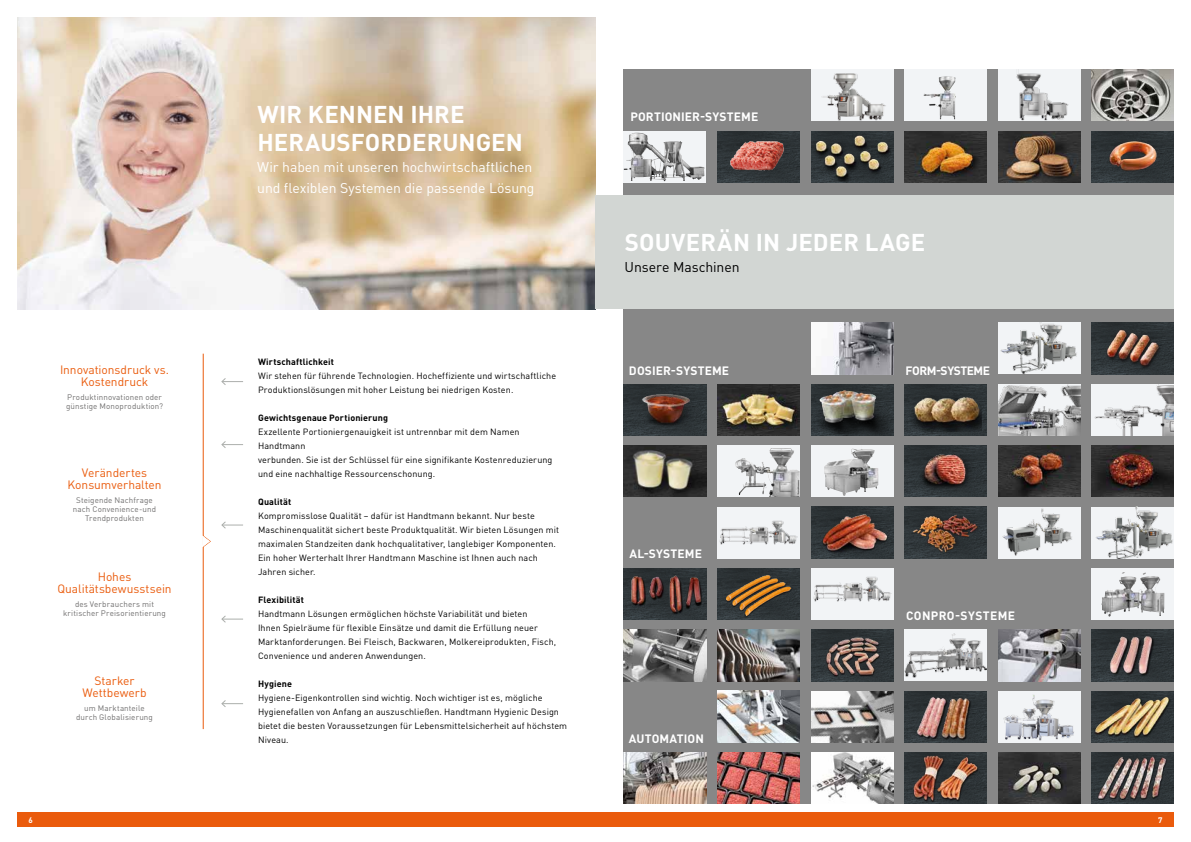
<style>
.page{position:relative;width:1191px;height:842px;background:#fff}
.page>*{position:absolute;margin:0;border:0;box-sizing:border-box;transform-origin:0 0}
.t1{font:700 24px/28px "DIN Pro";color:#fff}
.t2{font:14px/21px "DIN Pro";letter-spacing:-.005em;color:#fff}
.t3{font:14px "DIN Pro";letter-spacing:-.005em;color:#000}
.t4{font:12px/12px "DIN Pro";letter-spacing:-.005em;color:#ea5b0c;text-align:center}
.t5{font:700 12px "DIN Pro";letter-spacing:.01em;color:#fff}
.t6{font:700 12px "DIN Pro";letter-spacing:.03em;color:#fff}
.t7{font:700 12px "DIN Pro";letter-spacing:-.04em;color:#fff}
.t8{font:9px/14px "DIN Pro";letter-spacing:.01em;color:#000}
.t9{font:700 9px "DIN Pro";letter-spacing:.015em;color:#000}
.t10{font:8px/9px "DIN Pro";letter-spacing:.015em;color:#706f6f;text-align:center}
.t11{font:700 8px "DIN Pro";color:#fff}
</style>
<div class="page">
<div style="left:624px;top:69px;width:550px;height:735px;background:#878787"></div>
<img style="left:1091px;top:445px;width:83px;height:52px">
<svg style="left:717px;top:445px;width:82px;height:52px;background:#d4d6d7"></svg>
<img style="left:753px;top:450px;width:25px;height:22px">
<div style="left:811px;top:445px;width:82px;height:52px;background:#f2f4f6"></div>
<img style="left:824px;top:448px;width:53px;height:48px">
<img style="left:998px;top:630px;width:82px;height:51px">
<img style="left:998px;top:691px;width:82px;height:51px">
<img style="left:717px;top:691px;width:82px;height:51px">
<img style="left:624px;top:752px;width:82px;height:52px">
<img style="left:624px;top:630px;width:82px;height:51px">
<img style="left:811px;top:691px;width:82px;height:51px">
<div style="left:1091px;top:384px;width:83px;height:52px;background:#f2f4f6"></div>
<img style="left:1094px;top:384px;width:80px;height:52px">
<svg style="left:1091px;top:568px;width:83px;height:52px;background:#d3d5d7"></svg>
<img style="left:1101px;top:572px;width:24px;height:38px">
<img style="left:1091px;top:507px;width:82px;height:51px">
<div style="left:998px;top:507px;width:82px;height:51px;background:#f2f4f6"></div>
<img style="left:1002px;top:508px;width:70px;height:48px">
<img style="left:998px;top:445px;width:82px;height:52px">
<img style="left:717px;top:752px;width:82px;height:52px">
<img style="left:811px;top:752px;width:82px;height:52px">
<img style="left:904px;top:445px;width:82px;height:52px">
<img style="left:908px;top:450px;width:69px;height:46px">
<img style="left:624px;top:384px;width:82px;height:52px">
<img style="left:624px;top:389px;width:80px;height:45px">
<img style="left:811px;top:385px;width:81px;height:51px">
<img style="left:717px;top:568px;width:82px;height:52px">
<img style="left:719px;top:570px;width:76px;height:47px">
<img style="left:906px;top:691px;width:78px;height:51px">
<img style="left:814px;top:630px;width:76px;height:51px">
<img style="left:811px;top:507px;width:82px;height:51px">
<img style="left:624px;top:568px;width:81px;height:52px">
<div style="left:17px;top:813px;width:1157px;height:14px;background:#ea5b0c"></div>
<img style="left:17px;top:17px;width:578px;height:292px">
<div style="left:998px;top:69px;width:82px;height:52px;background:#f2f4f6"></div>
<img style="left:1016px;top:73px;width:53px;height:48px">
<div style="left:811px;top:69px;width:82px;height:52px;background:#f2f4f6"></div>
<img style="left:823px;top:73px;width:63px;height:48px">
<img style="left:1091px;top:69px;width:83px;height:52px">
<div style="left:904px;top:69px;width:82px;height:52px;background:#f2f4f6"></div>
<img style="left:923px;top:77px;width:21px;height:21px">
<img style="left:1091px;top:131px;width:83px;height:52px">
<svg style="left:624px;top:131px;width:82px;height:52px;background:#cbcdce"></svg>
<img style="left:624px;top:133px;width:20px;height:48px">
<img style="left:904px;top:131px;width:82px;height:52px">
<div style="left:595px;top:196px;width:579px;height:113px;background:#d2d6d3"></div>
<img style="left:717px;top:131px;width:82px;height:52px">
<img style="left:1105px;top:135px;width:56px;height:43px">
<img style="left:1091px;top:691px;width:83px;height:51px">
<img style="left:1091px;top:694px;width:82px;height:45px">
<img style="left:1091px;top:630px;width:83px;height:51px">
<img style="left:1105px;top:630px;width:54px;height:51px">
<img style="left:904px;top:752px;width:82px;height:52px">
<img style="left:909px;top:752px;width:74px;height:52px">
<img style="left:1091px;top:752px;width:83px;height:52px">
<img style="left:1095px;top:753px;width:75px;height:51px">
<img style="left:811px;top:131px;width:82px;height:52px">
<img style="left:812px;top:132px;width:80px;height:50px">
<img style="left:998px;top:131px;width:82px;height:52px">
<img style="left:717px;top:384px;width:82px;height:52px">
<img style="left:998px;top:752px;width:82px;height:52px">
<img style="left:624px;top:445px;width:82px;height:52px">
<img style="left:811px;top:323px;width:82px;height:51px">
<svg style="left:998px;top:323px;width:82px;height:51px;background:#cecfd0"></svg>
<img style="left:1091px;top:323px;width:83px;height:51px">
<img style="left:998px;top:384px;width:82px;height:52px">
<img style="left:904px;top:507px;width:82px;height:51px">
<div style="left:717px;top:507px;width:82px;height:51px;background:#f2f4f6"></div>
<img style="left:719px;top:520px;width:79px;height:25px">
<img style="left:717px;top:630px;width:82px;height:51px">
<div style="left:811px;top:568px;width:82px;height:52px;background:#f2f4f6"></div>
<img style="left:813px;top:576px;width:78px;height:26px">
<div style="left:904px;top:630px;width:82px;height:51px;background:#f2f4f6"></div>
<img style="left:904px;top:633px;width:82px;height:44px">
<img style="left:910px;top:512px;width:70px;height:42px">
<img style="left:1097px;top:325px;width:73px;height:47px">
<img style="left:904px;top:384px;width:82px;height:52px">
<img style="left:910px;top:387px;width:71px;height:45px">
<hr style="left:203px;top:354px;width:1px;height:375px;background:#ea5b0c">
<svg style="left:202px;top:534px;width:9px;height:14px"></svg>
<svg style="left:221px;top:378px;width:22px;height:7px"></svg>
<svg style="left:221px;top:441px;width:22px;height:7px"></svg>
<svg style="left:221px;top:521px;width:22px;height:8px"></svg>
<svg style="left:221px;top:615px;width:22px;height:8px"></svg>
<svg style="left:221px;top:700px;width:22px;height:7px"></svg>
<h3 class="t4" style="left:60px;top:362px;width:111px">Innovationsdruck vs.<br>Kostendruck</h3>
<p class="t10" style="left:66px;top:392px;width:99px;text-align:left">Produktinnovationen oder günstige Monoproduktion?</p>
<h3 class="t4" style="left:68px;top:466px;width:95px">Verändertes<br>Konsumverhalten</h3>
<p class="t10" style="left:73px;top:495px;width:85px">Steigende Nachfrage nach Convenience-und<br>Trendprodukten</p>
<h3 class="t4" style="left:57px;top:570px;width:116px">Hohes<br>Qualitätsbewusstsein</h3>
<p class="t10" style="left:63px;top:599px;width:104px">des Verbrauchers mit kritischer Preisorientierung</p>
<h3 class="t4" style="left:83px;top:673px;width:66px">Starker<br>Wettbewerb</h3>
<p class="t10" style="left:76px;top:703px;width:78px">um Marktanteile durch Globalisierung</p>
<h1 class="t1" style="left:257px;top:98px;width:267px">WIR KENNEN IHRE<br>HERAUSFORDERUNGEN</h1>
<h2 class="t2" style="left:257px;top:155px;width:279px">Wir haben mit unseren hochwirtschaftlichen und flexiblen Systemen die passende Lösung</h2>
<p class="t9" style="left:258px;top:354px;width:77px">Wirtschaftlichkeit</p>
<p class="t8" style="left:258px;top:368px;width:300px">Wir stehen für führende Technologien. Hocheffiziente und wirtschaftliche<br>Produktionslösungen mit hoher Leistung bei niedrigen Kosten.</p>
<p class="t9" style="left:258px;top:410px;width:132px">Gewichtsgenaue Portionierung</p>
<p class="t8" style="left:258px;top:424px;width:296px">Exzellente Portioniergenauigkeit ist untrennbar mit dem Namen Handtmann<br>verbunden. Sie ist der Schlüssel für eine signifikante Kostenreduzierung und eine nachhaltige Ressourcenschonung.</p>
<p class="t9" style="left:258px;top:494px;width:35px">Qualität</p>
<p class="t8" style="left:258px;top:508px;width:303px">Kompromisslose Qualität – dafür ist Handtmann bekannt. Nur beste Maschinenqualität sichert beste Produktqualität. Wir bieten Lösungen mit maximalen Standzeiten dank hochqualitativer, langlebiger Komponenten.<br>Ein hoher Werterhalt Ihrer Handtmann Maschine ist Ihnen auch nach Jahren sicher.</p>
<p class="t9" style="left:258px;top:592px;width:47px">Flexibilität</p>
<p class="t8" style="left:258px;top:606px;width:300px">Handtmann Lösungen ermöglichen höchste Variabilität und bieten<br>Ihnen Spielräume für flexible Einsätze und damit die Erfüllung neuer Marktanforderungen. Bei Fleisch, Backwaren, Molkereiprodukten, Fisch, Convenience und anderen Anwendungen.</p>
<p class="t9" style="left:258px;top:676px;width:35px">Hygiene</p>
<p class="t8" style="left:258px;top:690px;width:310px">Hygiene-Eigenkontrollen sind wichtig. Noch wichtiger ist es, mögliche Hygienefallen von Anfang an auszuschließen. Handtmann Hygienic Design bietet die besten Voraussetzungen für Lebensmittelsicherheit auf höchstem Niveau.</p>
<h3 class="t5" style="left:630px;top:107px;width:129px">PORTIONIER-SYSTEME</h3>
<h1 class="t1" style="left:624px;top:225px;width:302px">SOUVERÄN IN JEDER LAGE</h1>
<h2 class="t3" style="left:624px;top:256px;width:117px">Unsere Maschinen</h2>
<h3 class="t5" style="left:629px;top:361px;width:102px">DOSIER-SYSTEME</h3>
<h3 class="t7" style="left:905px;top:360px;width:86px">FORM-SYSTEME</h3>
<h3 class="t5" style="left:629px;top:544px;width:74px">AL-SYSTEME</h3>
<h3 class="t5" style="left:629px;top:728px;width:76px">AUTOMATION</h3>
<h3 class="t6" style="left:906px;top:605px;width:110px">CONPRO-SYSTEME</h3>
<p class="t11" style="left:28px;top:813px;width:6px">6</p>
<p class="t11" style="left:1158px;top:813px;width:6px">7</p>
</div>
